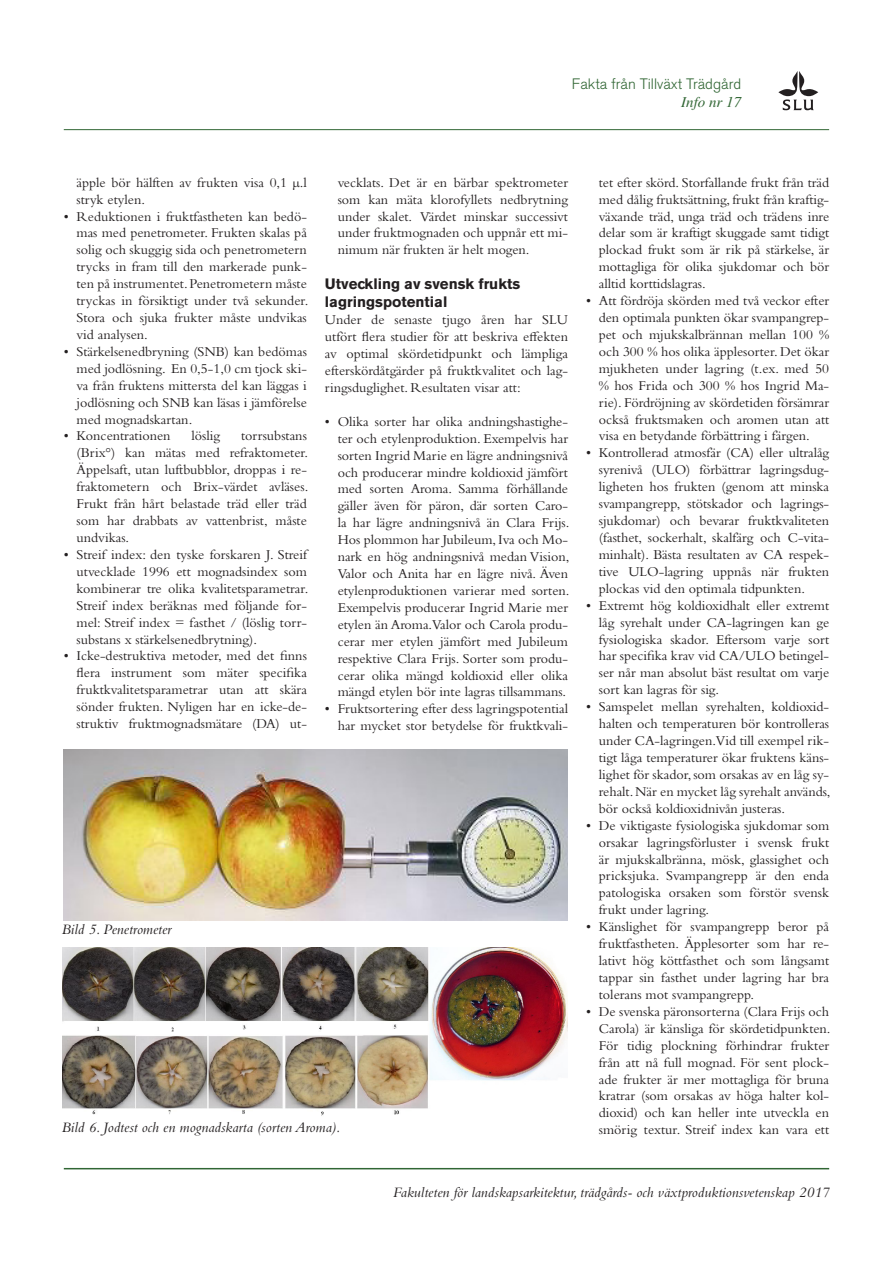
<style>
.page{position:relative;width:893px;height:1263px;background:#fff}
.page>*{position:absolute;margin:0;border:0;box-sizing:border-box;transform-origin:0 0}
.Fot{font:italic 15px "Bembo";color:#231f20}
.Bildtext{font:italic 15px "Bembo Std";color:#231f20}
.Underrubrik{font:700 15px "Akzidenz Grotesk BE";color:#231f20}
.t1{font:300 15px "Akzidenz Grotesk BQ";color:#316634}
.t2{font:italic 15px "Times";color:#316634}
.Brödtext{font:14.1px/17px "Bembo Std";color:#231f20;text-align:justify}
</style>
<div class="page">
<svg style="left:778px;top:71px;width:40px;height:39px"></svg>
<hr style="left:64px;top:1168px;width:765px;height:1px;background:#316634">
<hr style="left:64px;top:129px;width:765px;height:1px;background:#316634">
<img style="left:64px;top:750px;width:504px;height:170px">
<img style="left:63px;top:947px;width:505px;height:169px">
<p class="t1" style="left:572px;top:76px;width:171px">Fakta från Tillväxt Trädgård</p>
<p class="t2" style="left:681px;top:94px;width:61px">Info nr 17</p>
<p class="Brödtext" style="left:77px;top:173px;width:232px">äpple bör hälften av frukten visa 0,1 µ.l stryk etylen.</p>
<p class="Brödtext" style="left:77px;top:207px;width:233px;text-indent:-13px">• Reduktionen i fruktfastheten kan bedö&shy;mas med penetrometer. Frukten skalas på solig och skuggig sida och penetrometern trycks in fram till den markerade punk&shy;ten på instrumentet. Penetrometern måste tryckas in försiktigt under två sekunder.<br>Stora och sjuka frukter måste undvikas vid analysen.</p>
<p class="Brödtext" style="left:77px;top:343px;width:232px;text-indent:-13px">• Stärkelsenedbryning (SNB) kan bedömas med jodlösning. En 0,5-1,0 cm tjock ski&shy;va från fruktens mittersta del kan läggas i jodlösning och SNB kan läsas i jämförelse med mognadskartan.</p>
<p class="Brödtext" style="left:64px;top:427px;width:108px">• Koncentrationen</p>
<p class="Brödtext" style="left:191px;top:427px;width:30px">löslig</p>
<p class="Brödtext" style="left:77px;top:427px;width:233px;text-indent:164px">torrsubstans (Brix°) kan mätas med refraktometer.<br>Äppelsaft, utan luftbubblor, droppas i re&shy;fraktometern och Brix-värdet avläses.<br>Frukt från hårt belastade träd eller träd som har drabbats av vattenbrist, måste undvikas.</p>
<p class="Brödtext" style="left:77px;top:546px;width:233px;text-indent:-13px">• Streif index: den tyske forskaren J. Streif utvecklade 1996 ett mognadsindex som kombinerar tre olika kvalitetsparametrar.<br>Streif index beräknas med följande for&shy;mel: Streif index = fasthet / (löslig torr&shy;substans x stärkelsenedbrytning).</p>
<p class="Brödtext" style="left:77px;top:647px;width:232px;text-indent:-13px">• Icke-destruktiva metoder, med det finns flera instrument som mäter specifika fruktkvalitetsparametrar utan att skära sönder frukten. Nyligen har en icke-de&shy;struktiv fruktmognadsmätare (DA) ut-</p>
<p class="Brödtext" style="left:338px;top:173px;width:232px">vecklats. Det är en bärbar spektrometer som kan mäta klorofyllets nedbrytning under skalet. Värdet minskar successivt under fruktmognaden och uppnår ett mi&shy;nimum när frukten är helt mogen.</p>
<p class="Underrubrik" style="left:325px;top:275px;width:197px">Utveckling av svensk frukts</p>
<p class="Underrubrik" style="left:325px;top:293px;width:124px">lagringspotential</p>
<p class="Brödtext" style="left:325px;top:311px;width:245px">Under de senaste tjugo åren har SLU utfört flera studier för att beskriva effekten av optimal skördetidpunkt och lämpliga efterskördåtgärder på fruktkvalitet och lag&shy;ringsduglighet. Resultaten visar att:</p>
<p class="Brödtext" style="left:338px;top:413px;width:233px;text-indent:-13px">• Olika sorter har olika andningshastighe&shy;ter och etylenproduktion. Exempelvis har sorten Ingrid Marie en lägre andningsnivå och producerar mindre koldioxid jämfört med sorten Aroma. Samma förhållande gäller även för päron, där sorten Caro&shy;la har lägre andningsnivå än Clara Frijs.<br>Hos plommon har Jubileum, Iva och Mo&shy;nark en hög andningsnivå medan Vision, Valor och Anita har en lägre nivå. Även etylenproduktionen varierar med sorten.<br>Exempelvis producerar Ingrid Marie mer etylen än Aroma.Valor och Carola produ&shy;cerar mer etylen jämfört med Jubileum respektive Clara Frijs. Sorter som produ&shy;cerar olika mängd koldioxid eller olika mängd etylen bör inte lagras tillsammans.</p>
<p class="Brödtext" style="left:325px;top:700px;width:245px;text-align:right">• Fruktsortering efter dess lagringspotential har mycket stor betydelse för fruktkvali-</p>
<p class="Bildtext" style="left:62px;top:920px;width:111px">Bild 5. Penetrometer</p>
<p class="Bildtext" style="left:62px;top:1118px;width:280px">Bild 6. Jodtest och en mognadskarta (sorten Aroma).</p>
<p class="Brödtext" style="left:599px;top:173px;width:232px">tet efter skörd. Storfallande frukt från träd med dålig fruktsättning, frukt från kraftig&shy;växande träd, unga träd och trädens inre delar som är kraftigt skuggade samt tidigt plockad frukt som är rik på stärkelse, är mottagliga för olika sjukdomar och bör alltid korttidslagras.</p>
<p class="Brödtext" style="left:599px;top:292px;width:232px;text-indent:-13px">• Att fördröja skörden med två veckor efter den optimala punkten ökar svampangrep&shy;pet och mjukskalbrännan mellan 100 % och 300 % hos olika äpplesorter. Det ökar mjukheten under lagring (t.ex. med 50 % hos Frida och 300 % hos Ingrid Ma&shy;rie). Fördröjning av skördetiden försämrar också fruktsmaken och aromen utan att visa en betydande förbättring i färgen.</p>
<p class="Brödtext" style="left:599px;top:444px;width:232px;text-indent:-13px">• Kontrollerad atmosfär (CA) eller ultralåg syrenivå (ULO) förbättrar lagringsdug&shy;ligheten hos frukten (genom att minska svampangrepp, stötskador och lagrings&shy;sjukdomar) och bevarar fruktkvaliteten (fasthet, sockerhalt, skalfärg och C-vita&shy;minhalt). Bästa resultaten av CA respek&shy;tive ULO-lagring uppnås när frukten plockas vid den optimala tidpunkten.</p>
<p class="Brödtext" style="left:599px;top:596px;width:232px;text-indent:-13px">• Extremt hög koldioxidhalt eller extremt låg syrehalt under CA-lagringen kan ge fysiologiska skador. Eftersom varje sort har specifika krav vid CA/ULO betingel&shy;ser når man absolut bäst resultat om varje sort kan lagras för sig.</p>
<p class="Brödtext" style="left:599px;top:698px;width:233px;text-indent:-13px">• Samspelet mellan syrehalten, koldioxid&shy;halten och temperaturen bör kontrolleras under CA-lagringen.Vid till exempel rik&shy;tigt låga temperaturer ökar fruktens käns&shy;lighet för skador, som orsakas av en låg sy&shy;rehalt. När en mycket låg syrehalt används, bör också koldioxidnivån justeras.</p>
<p class="Brödtext" style="left:599px;top:816px;width:232px;text-indent:-13px">• De viktigaste fysiologiska sjukdomar som orsakar lagringsförluster i svensk frukt är mjukskalbränna, mösk, glassighet och pricksjuka. Svampangrepp är den enda patologiska orsaken som förstör svensk frukt under lagring.</p>
<p class="Brödtext" style="left:599px;top:918px;width:232px;text-indent:-13px">• Känslighet för svampangrepp beror på fruktfastheten. Äpplesorter som har re&shy;lativt hög köttfasthet och som långsamt tappar sin fasthet under lagring har bra tolerans mot svampangrepp.</p>
<p class="Brödtext" style="left:599px;top:1003px;width:233px;text-indent:-13px">• De svenska päronsorterna (Clara Frijs och Carola) är känsliga för skördetidpunkten.<br>För tidig plockning förhindrar frukter från att nå full mognad. För sent plock&shy;ade frukter är mer mottagliga för bruna kratrar (som orsakas av höga halter kol&shy;dioxid) och kan heller inte utveckla en smörig textur. Streif index kan vara ett</p>
<p class="Fot" style="left:393px;top:1184px;width:438px">Fakulteten för landskapsarkitektur, trädgårds- och växtproduktionsvetenskap 2017</p>
</div>
